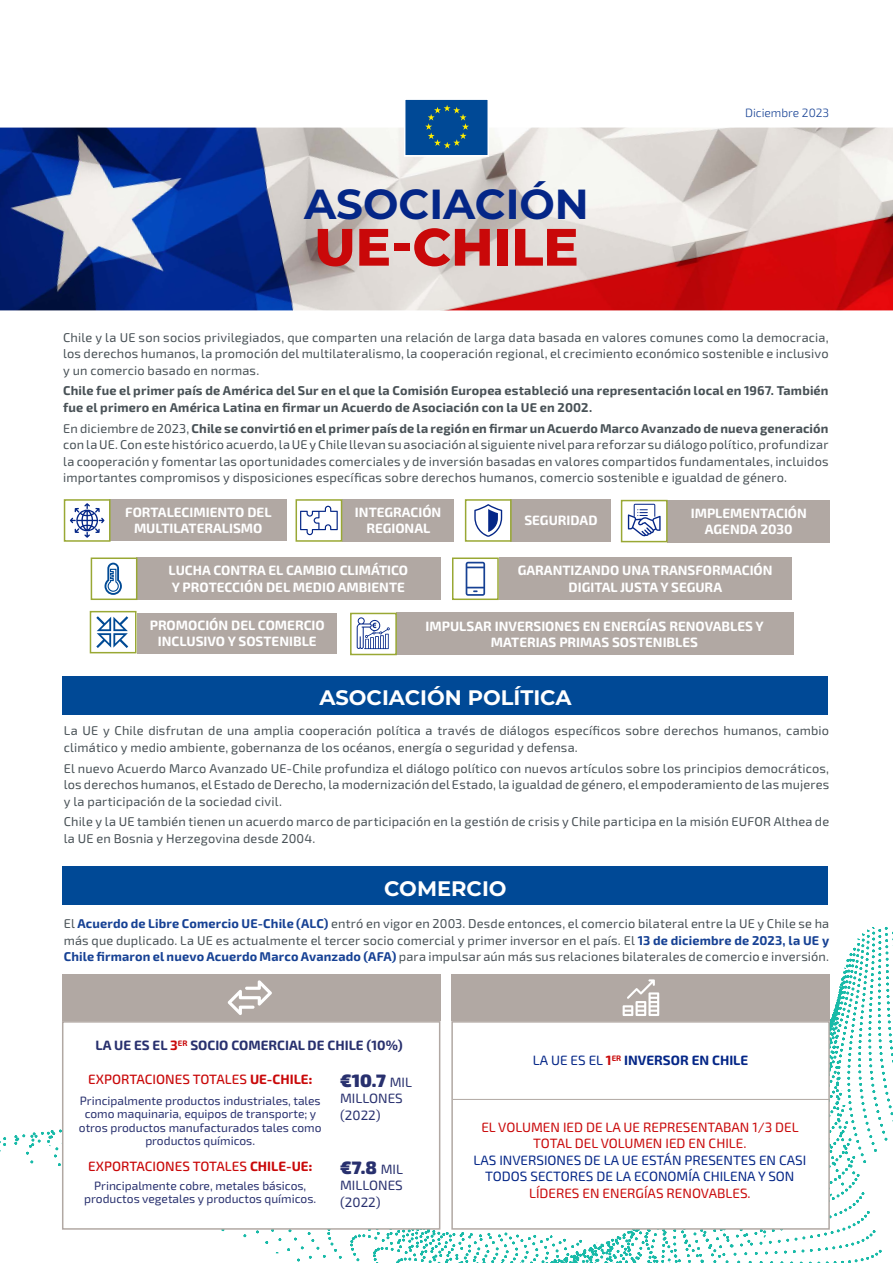
<style>
.page{position:relative;width:893px;height:1263px;background:#fff}
.page>*{position:absolute;margin:0;border:0;box-sizing:border-box;transform-origin:0 0}
.t1{font:800 52.5px "Montserrat";color:#c90809}
.t2{font:700 42px "Montserrat";color:#042687}
.t3{font:700 21px "Montserrat";color:#fff}
.t4{font:900 18px "Exo 2";color:#28306e}
.t5{font:700 13.5px/16.2px "Exo 2";color:#fff;text-align:center}
.t6{font:13.5px/16.5px "Exo 2";color:#c90809;text-align:center}
.t7{font:13.5px/16.5px "Exo 2";color:#042687;text-align:center}
.t8{font:500 13.5px "Exo 2";color:#c90809}
.t9{font:700 13.5px "Exo 2";color:#28306e}
.t10{font:13.5px/16.5px "Exo 2";color:#28306e}
.t11{font:700 13.5px "Exo 2";color:#042687}
.t12{font:12.75px/16.5px "Exo 2";letter-spacing:.01em;color:#485156;text-align:justify}
.t13{font:700 12.75px/16.5px "Exo 2";letter-spacing:.015em;color:#485156}
.t14{font:12px/13.5px "Exo 2";color:#28306e;text-align:center}
.t15{font:300 12px "Exo 2";color:#164194}
.s1{font-weight:700}
.s2{font-weight:700;color:#164194}
.s3{color:#c90809}
.s4{font-weight:800}
.s5{font-weight:400;font-size:13.5px}
.s6{font-weight:400}
</style>
<div class="page">
<svg style="left:0;top:927px;width:893px;height:336px"></svg>
<div style="left:452px;top:1022px;width:377px;height:207px;background:#fff"></div>
<div style="left:451px;top:1021px;width:379px;height:209px;border:2px solid #b1a8a3"></div>
<div style="left:63px;top:1022px;width:377px;height:207px;background:#fff"></div>
<div style="left:62px;top:1021px;width:378px;height:209px;border:2px solid #b1a8a3"></div>
<div style="left:62px;top:974px;width:378px;height:47px;background:#b1a8a3"></div>
<svg style="left:228px;top:980px;width:44px;height:35px"></svg>
<div style="left:451px;top:974px;width:379px;height:47px;background:#b1a8a3"></div>
<svg style="left:623px;top:979px;width:36px;height:37px"></svg>
<hr style="left:453px;top:1099px;width:376px;height:1px;background:#b1a8a3">
<div style="left:63px;top:867px;width:765px;height:38px;background:#004996"></div>
<div style="left:63px;top:676px;width:765px;height:38px;background:#004996"></div>
<div style="left:110px;top:499px;width:177px;height:42px;background:#b1a8a3"></div>
<div style="left:342px;top:499px;width:112px;height:43px;background:#b1a8a3"></div>
<div style="left:511px;top:499px;width:100px;height:43px;background:#b1a8a3"></div>
<div style="left:668px;top:500px;width:162px;height:42px;background:#b1a8a3"></div>
<div style="left:64px;top:499px;width:47px;height:43px;border:2px solid #99a834"></div>
<div style="left:296px;top:499px;width:46px;height:43px;border:2px solid #99a834"></div>
<div style="left:465px;top:499px;width:47px;height:43px;border:2px solid #99a834"></div>
<div style="left:621px;top:500px;width:47px;height:42px;border:2px solid #99a834"></div>
<div style="left:136px;top:557px;width:305px;height:43px;background:#b1a8a3"></div>
<div style="left:91px;top:557px;width:46px;height:43px;border:2px solid #99a834"></div>
<svg style="left:105px;top:563px;width:17px;height:32px"></svg>
<div style="left:396px;top:613px;width:397px;height:42px;background:#b1a8a3"></div>
<div style="left:350px;top:613px;width:47px;height:42px;border:2px solid #99a834"></div>
<div style="left:499px;top:557px;width:293px;height:43px;background:#b1a8a3"></div>
<div style="left:452px;top:557px;width:47px;height:43px;border:2px solid #99a834"></div>
<svg style="left:466px;top:562px;width:19px;height:34px"></svg>
<div style="left:137px;top:613px;width:200px;height:40px;background:#b1a8a3"></div>
<div style="left:90px;top:611px;width:46px;height:42px;border:2px solid #99a834"></div>
<svg style="left:96px;top:616px;width:32px;height:32px"></svg>
<svg style="left:300px;top:506px;width:38px;height:30px"></svg>
<svg style="left:628px;top:504px;width:33px;height:32px"></svg>
<svg style="left:70px;top:503px;width:34px;height:35px"></svg>
<svg style="left:474px;top:504px;width:28px;height:33px"></svg>
<svg style="left:357px;top:617px;width:33px;height:32px"></svg>
<img style="left:0;top:128px;width:893px;height:182px">
<div style="left:405px;top:99px;width:83px;height:56px;background:#004996"></div>
<svg style="left:425px;top:105px;width:44px;height:43px"></svg>
<div style="left:404px;top:98px;width:85px;height:59px;border:2px solid #fff"></div>
<h2 class="t2" style="left:304px;top:174px;width:286px">ASOCIACIÓN</h2>
<h1 class="t1" style="left:314px;top:209px;width:266px">UE-CHILE</h1>
<p class="t15" style="left:745px;top:105px;width:86px">Diciembre 2023</p>
<p class="t12" style="left:63px;top:328px;width:767px">Chile y la UE son socios privilegiados, que comparten una relación de larga data basada en valores comunes como la democracia, los derechos humanos, la promoción del multilateralismo, la cooperación regional, el crecimiento económico sostenible e inclusivo y un comercio basado en normas.</p>
<p class="t13" style="left:63px;top:382px;width:767px">Chile fue el primer país de América del Sur en el que la Comisión Europea estableció una representación local en 1967. También fue el primero en América Latina en firmar un Acuerdo de Asociación con la UE en 2002.</p>
<p class="t12" style="left:63px;top:419px;width:767px">En diciembre de 2023, <span class="s1">Chile se convirtió en el primer país de la región en firmar un Acuerdo Marco Avanzado de nueva generación </span>con la UE. Con este histórico acuerdo, la UE y Chile llevan su asociación al siguiente nivel para reforzar su diálogo político, profundizar la cooperación y fomentar las oportunidades comerciales y de inversión basadas en valores compartidos fundamentales, incluidos importantes compromisos y disposiciones específicas sobre derechos humanos, comercio sostenible e igualdad de género.</p>
<p class="t5" style="left:125px;top:503px;width:148px">FORTALECIMIENTO DEL<br>MULTILATERALISMO</p>
<p class="t5" style="left:355px;top:503px;width:88px">INTEGRACIÓN<br>REGIONAL</p>
<p class="t5" style="left:524px;top:512px;width:75px">SEGURIDAD</p>
<p class="t5" style="left:691px;top:504px;width:118px">IMPLEMENTACIÓN<br>AGENDA 2030</p>
<p class="t5" style="left:169px;top:562px;width:241px;text-align:left">LUCHA CONTRA EL CAMBIO CLIMÁTICO<br>Y PROTECCIÓN DEL MEDIO AMBIENTE</p>
<p class="t5" style="left:426px;top:617px;width:340px">IMPULSAR INVERSIONES EN ENERGÍAS RENOVABLES Y<br>MATERIAS PRIMAS SOSTENIBLES</p>
<p class="t5" style="left:518px;top:562px;width:256px">GARANTIZANDO UNA TRANSFORMACIÓN<br>DIGITAL JUSTA Y SEGURA</p>
<p class="t5" style="left:150px;top:616px;width:177px">PROMOCIÓN DEL COMERCIO<br>INCLUSIVO Y SOSTENIBLE</p>
<h3 class="t3" style="left:319px;top:682px;width:253px">ASOCIACIÓN POLÍTICA</h3>
<p class="t12" style="left:64px;top:722px;width:767px">La UE y Chile disfrutan de una amplia cooperación política a través de diálogos específicos sobre derechos humanos, cambio climático y medio ambiente, gobernanza de los océanos, energía o seguridad y defensa.</p>
<p class="t12" style="left:64px;top:759px;width:767px">El nuevo Acuerdo Marco Avanzado UE-Chile profundiza el diálogo político con nuevos artículos sobre los principios democráticos, los derechos humanos, el Estado de Derecho, la modernización del Estado, la igualdad de género, el empoderamiento de las mujeres y la participación de la sociedad civil.</p>
<p class="t12" style="left:64px;top:813px;width:767px">Chile y la UE también tienen un acuerdo marco de participación en la gestión de crisis y Chile participa en la misión EUFOR Althea de la UE en Bosnia y Herzegovina desde 2004.</p>
<h3 class="t3" style="left:384px;top:873px;width:124px">COMERCIO</h3>
<p class="t12" style="left:64px;top:915px;width:767px">El <span class="s2">Acuerdo de Libre Comercio UE-Chile (ALC)</span> entró en vigor en 2003. Desde entonces, el comercio bilateral entre la UE y Chile se ha más que duplicado. La UE es actualmente el tercer socio comercial y primer inversor en el país. El <span class="s2">13 de diciembre de 2023, la UE y Chile firmaron el nuevo Acuerdo Marco Avanzado (AFA)</span> para impulsar aún más sus relaciones bilaterales de comercio e inversión.</p>
<p class="t9" style="left:96px;top:1035px;width:309px">LA UE ES EL <span class="s3">3</span><sup>ER</sup> SOCIO COMERCIAL DE CHILE (10%)</p>
<p class="t8" style="left:88px;top:1069px;width:226px">EXPORTACIONES TOTALES <span class="s1">UE-CHILE</span><span class="s4">:</span></p>
<p class="t14" style="left:79px;top:1093px;width:244px">Principalmente productos industriales, tales como maquinaria, equipos de transporte; y otros productos manufacturados tales como productos químicos.</p>
<p class="t14" style="left:84px;top:1178px;width:233px">Principalmente cobre, metales básicos, productos vegetales y productos químicos.</p>
<p class="t8" style="left:88px;top:1156px;width:226px">EXPORTACIONES TOTALES <span class="s1">CHILE-UE</span><span class="s4">:</span></p>
<h3 class="t4" style="left:340px;top:1066px;width:73px">€10.7 <span class="s5">MIL</span></h3>
<p class="t10" style="left:340px;top:1090px;width:64px">MILLONES (2022)</p>
<h3 class="t4" style="left:340px;top:1153px;width:64px">€7.8 <span class="s5">MIL</span></h3>
<p class="t10" style="left:340px;top:1177px;width:64px">MILLONES (2022)</p>
<p class="t11" style="left:533px;top:1050px;width:217px"><span class="s6">LA UE ES EL</span> <span class="s3">1</span><sup>ER</sup> INVERSOR EN CHILE</p>
<p class="t6" style="left:481px;top:1118px;width:319px">EL VOLUMEN IED DE LA UE REPRESENTABAN 1/3 DEL<br>TOTAL DEL VOLUMEN IED EN CHILE.</p>
<p class="t7" style="left:473px;top:1151px;width:334px">LAS INVERSIONES DE LA UE ESTÁN PRESENTES EN CASI<br>TODOS SECTORES DE LA ECONOMÍA CHILENA Y SON</p>
<p class="t6" style="left:529px;top:1184px;width:223px">LÍDERES EN ENERGÍAS RENOVABLES.</p>
</div>
